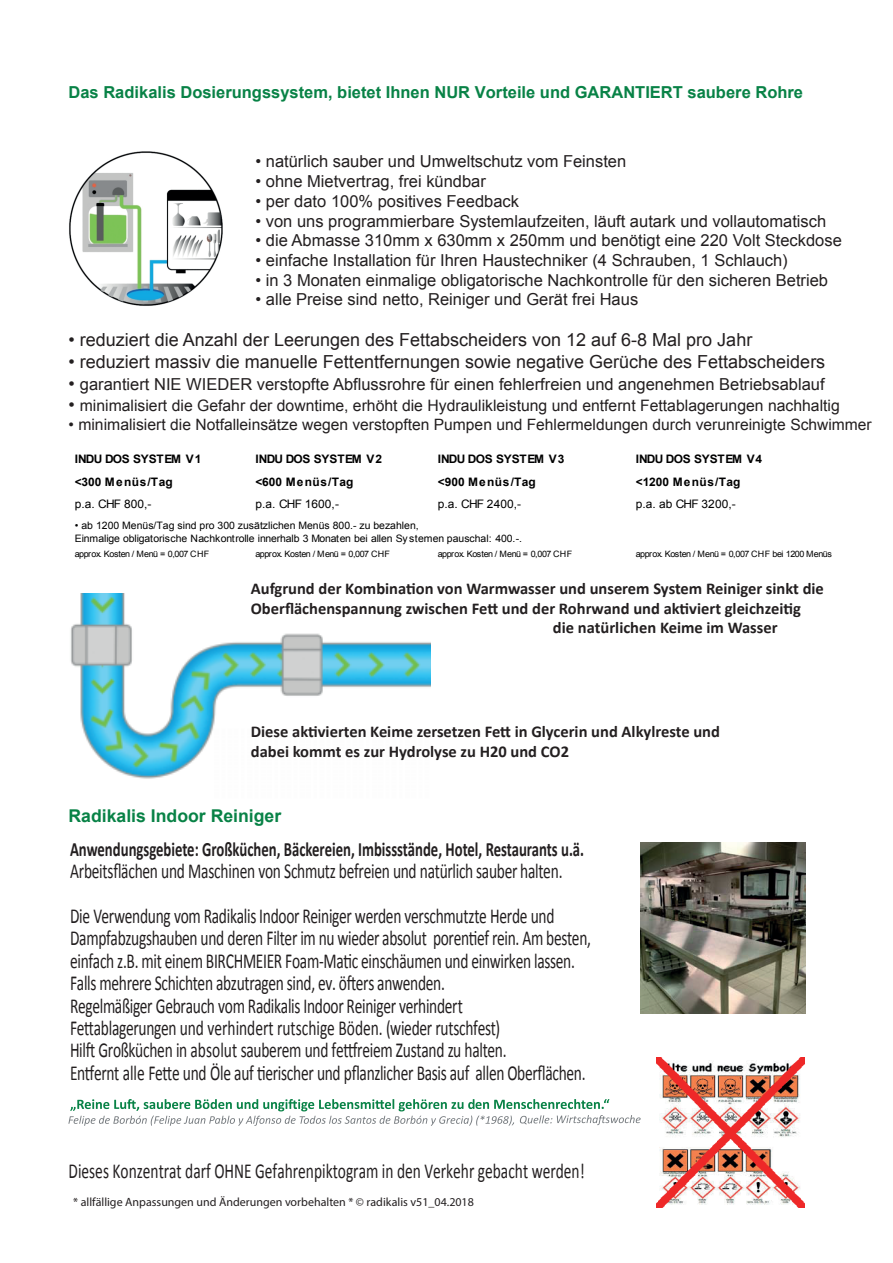
<style>
.page{position:relative;width:893px;height:1263px;background:#fff}
.page>*{position:absolute;margin:0;border:0;box-sizing:border-box;transform-origin:0 0}
.t1{font:21.3px/22.4px "Calibri";letter-spacing:-.02em;color:#231f20;scale:.72 1}
.t2{font:21.3px "Calibri";color:#231f20;scale:.72 1}
.t3{font:700 20.4px "Calibri";color:#231f20;scale:.72 1}
.t4{font:18px "Arial";color:#231f20}
.t5{font:700 17.7px "Arial";color:#088246}
.t6{font:16.5px "Arial";color:#231f20}
.t7{font:700 16.5px/19.8px "Calibri";color:#231f20}
.t8{font:700 16.5px "Arial";color:#088246}
.t9{font:15.75px "Arial";color:#231f20}
.t10{font:15.6px "Arial";color:#231f20}
.t11{font:12px "Myriad Pro";color:#231f20}
.t12{font:700 11.7px "Arial";color:#000001}
.t13{font:700 11.7px "Arial";letter-spacing:.045em;color:#000001}
.t14{font:11.7px "Arial";letter-spacing:.005em;color:#000001}
.t15{font:10.2px/12.3px "Arial";color:#000001}
.t16{font:8.85px "Arial";letter-spacing:-.055em;color:#000001}
.s1{font-size:18px}
.s2{font-size:15.75px}
</style>
<div class="page">
<img style="left:640px;top:842px;width:166px;height:172px">
<img style="left:656px;top:1057px;width:148px;height:151px">
<img style="left:69px;top:151px;width:154px;height:155px">
<img style="left:70px;top:594px;width:361px;height:185px">
<svg style="left:68px;top:1099px;width:573px;height:27px"></svg>
<p class="t8" style="left:69px;top:81px;width:736px">Das Radikalis Dosierungssystem, bietet Ihnen NUR Vorteile und GARANTIERT saubere Rohre</p>
<p class="t6" style="left:255px;top:150px;width:372px">• natürlich sauber und Umweltschutz vom Feinsten</p>
<p class="t6" style="left:255px;top:170px;width:232px">• ohne Mietvertrag, frei kündbar</p>
<p class="t6" style="left:255px;top:190px;width:265px">• per dato 100% positives Feedback</p>
<p class="t6" style="left:255px;top:210px;width:572px">• von uns programmierbare Systemlaufzeiten, läuft autark und vollautomatisch</p>
<p class="t6" style="left:255px;top:229px;width:588px">• die Abmasse 310mm x 630mm x 250mm und benötigt eine 220 Volt Steckdose</p>
<p class="t6" style="left:255px;top:249px;width:534px">• einfache Installation für Ihren Haustechniker (4 Schrauben, 1 Schlauch)</p>
<p class="t6" style="left:255px;top:268px;width:574px">• in 3 Monaten einmalige obligatorische Nachkontrolle für den sicheren Betrieb</p>
<p class="t6" style="left:255px;top:288px;width:384px">• alle Preise sind netto, Reiniger und Gerät frei Haus</p>
<p class="t4" style="left:69px;top:328px;width:685px">• reduziert die Anzahl der Leerungen des Fettabscheiders von 12 auf 6-8 Mal pro Jahr</p>
<p class="t4" style="left:69px;top:349px;width:758px">• reduziert massiv die manuelle Fettentfernungen sowie negative Gerüche des Fettabscheiders</p>
<p class="t6" style="left:69px;top:372px;width:757px"><span class="s1">•</span> garantiert NIE WIEDER verstopfte Abflussrohre für einen fehlerfreien und angenehmen Betriebsablauf</p>
<p class="t9" style="left:69px;top:395px;width:773px"><span class="s1">•</span> minimalisiert die Gefahr der downtime, erhöht die Hydraulikleistung und entfernt Fettablagerungen nachhaltig</p>
<p class="t10" style="left:69px;top:414px;width:805px">• <span class="s2">minimalisiert</span> die Notfalleinsätze wegen verstopften Pumpen und Fehlermeldungen durch verunreinigte Schwimmer</p>
<p class="t12" style="left:75px;top:451px;width:128px">INDU DOS SYSTEM V1</p>
<p class="t12" style="left:255px;top:451px;width:128px">INDU DOS SYSTEM V2</p>
<p class="t12" style="left:438px;top:451px;width:128px">INDU DOS SYSTEM V3</p>
<p class="t12" style="left:636px;top:451px;width:128px">INDU DOS SYSTEM V4</p>
<p class="t13" style="left:75px;top:473px;width:100px">&lt;300 Menüs/Tag</p>
<p class="t13" style="left:255px;top:473px;width:100px">&lt;600 Menüs/Tag</p>
<p class="t13" style="left:438px;top:473px;width:100px">&lt;900 Menüs/Tag</p>
<p class="t13" style="left:636px;top:473px;width:106px">&lt;1200 Menüs/Tag</p>
<p class="t14" style="left:75px;top:496px;width:78px">p.a. CHF 800,-</p>
<p class="t14" style="left:255px;top:496px;width:85px">p.a. CHF 1600,-</p>
<p class="t14" style="left:438px;top:496px;width:85px">p.a. CHF 2400,-</p>
<p class="t14" style="left:636px;top:496px;width:102px">p.a. ab CHF 3200,-</p>
<p class="t15" style="left:75px;top:520px;width:449px">• ab 1200 Menüs/Tag sind pro 300 zusätzlichen Menüs 800.- zu bezahlen,<br>Einmalige obligatorische Nachkontrolle innerhalb 3 Monaten bei allen Sy stemen pauschal: 400.-.</p>
<p class="t16" style="left:75px;top:548px;width:136px">approx. Kosten / Menü = 0,007 CHF</p>
<p class="t16" style="left:255px;top:548px;width:136px">approx. Kosten / Menü = 0,007 CHF</p>
<p class="t16" style="left:438px;top:548px;width:136px">approx. Kosten / Menü = 0,007 CHF</p>
<p class="t16" style="left:636px;top:548px;width:198px">approx. Kosten / Menü = 0,007 CHF bei 1200 Menüs</p>
<p class="t7" style="left:251px;top:578px;width:575px">Aufgrund der Kombination von Warmwasser und unserem System Reiniger sinkt die</p>
<p class="t7" style="left:251px;top:598px;width:551px">Oberflächenspannung zwischen Fett und der Rohrwand und aktiviert gleichzeitig</p>
<p class="t7" style="left:553px;top:618px;width:226px">die natürlichen Keime im Wasser</p>
<p class="t7" style="left:251px;top:721px;width:471px">Diese aktivierten Keime zersetzen Fett in Glycerin und Alkylreste und dabei kommt es zur Hydrolyse zu H20 und CO2</p>
<p class="t5" style="left:69px;top:803px;width:214px">Radikalis Indoor Reiniger</p>
<p class="t3" style="left:70px;top:835px;width:715px">Anwendungsgebiete: Großküchen, Bäckereien, Imbissstände, Hotel, Restaurants u.ä.</p>
<p class="t1" style="left:70px;top:848px;width:686px;line-height:44.8px">Arbeitsflächen und Maschinen von Schmutz befreien und natürlich sauber halten.<br>Die Verwendung vom Radikalis Indoor Reiniger werden verschmutzte Herde und</p>
<p class="t1" style="left:70px;top:927px;width:725px">Dampfabzugshauben und deren Filter im nu wieder absolut porentief rein. Am besten, einfach z.B. mit einem BIRCHMEIER Foam-Matic einschäumen und einwirken lassen.<br>Falls mehrere Schichten abzutragen sind, ev. öfters anwenden.<br>Regelmäßiger Gebrauch vom Radikalis Indoor Reiniger verhindert</p>
<p class="t1" style="left:70px;top:1039px;width:608px">Hilft Großküchen in absolut sauberem und fettfreiem Zustand zu halten.</p>
<p class="t1" style="left:70px;top:1005px;width:717px;line-height:44.8px">Fettablagerungen und verhindert rutschige Böden. (wieder rutschfest)<br>Entfernt alle Fette und Öle auf tierischer und pflanzlicher Basis auf allen Oberflächen.</p>
<p class="t2" style="left:69px;top:1156px;width:718px">Dieses Konzentrat darf OHNE Gefahrenpiktogram in den Verkehr gebacht werden!</p>
<p class="t11" style="left:73px;top:1195px;width:402px">* allfällige Anpassungen und Änderungen vorbehalten * © radikalis v51_04.2018</p>
</div>
